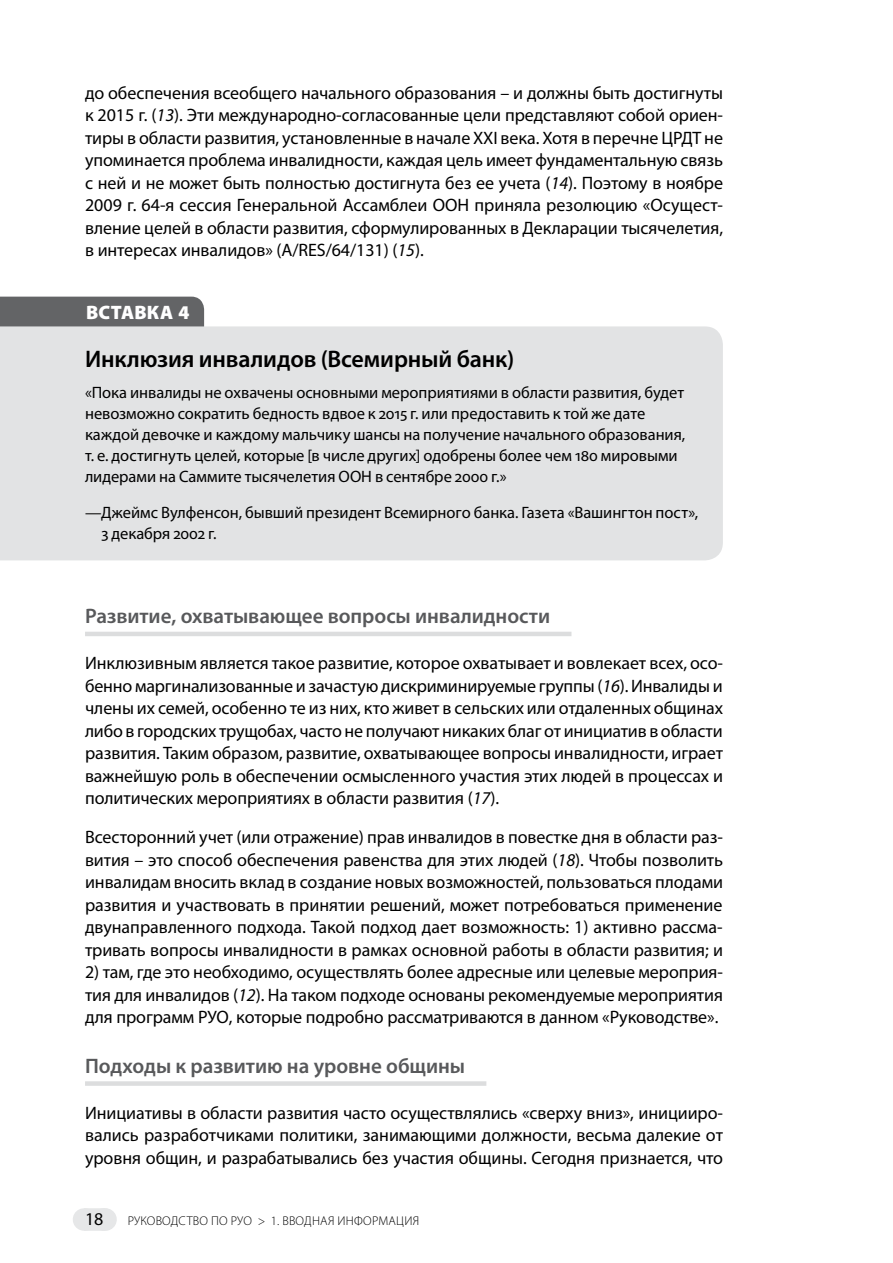
<style>
.page{position:relative;width:893px;height:1263px;background:#fff}
.page>*{position:absolute;margin:0;border:0;box-sizing:border-box;transform-origin:0 0}
.t1{font:600 24px "Myriad Pro";letter-spacing:-.005em;color:#000}
.t2{font:600 21px "Myriad Pro";letter-spacing:-.005em;color:#58595b}
.t3{font:900 19.5px "Myriad Pro";letter-spacing:.01em;color:#fff}
.t4{font:18px/22.5px "Myriad Pro";letter-spacing:-.005em;color:#000;text-align:justify}
.t5{font:16.5px/21px "Myriad Pro";letter-spacing:-.005em;color:#000}
.t6{font:300 12.75px "Myriad Pro";letter-spacing:.02em;color:#000}
.s1{font-style:italic}
</style>
<div class="page">
<div style="left:84px;top:1208px;width:21px;height:23px;background:#e6e7e8"></div>
<svg style="left:105px;top:1208px;width:1px;height:23px"></svg>
<hr style="left:85px;top:632px;width:486px;height:4px;background:#dcddde">
<div style="left:85px;top:1081px;width:401px;height:5px;background:#dcddde"></div>
<div style="left:0;top:297px;width:204px;height:29px;background:#636466"></div>
<div style="left:0;top:326px;width:723px;height:234px;background:#e2e3e4"></div>
<p class="t4" style="left:85px;top:81px;width:640px">до обеспечения всеобщего начального образования – и должны быть достигнуты к 2015 г. (<span class="s1">13</span>). Эти международно-согласованные цели представляют собой ориен&shy;тиры в области развития, установленные в начале XXI века. Хотя в перечне ЦРДТ не упоминается проблема инвалидности, каждая цель имеет фундаментальную связь с ней и не может быть полностью достигнута без ее учета (<span class="s1">14</span>). Поэтому в ноябре 2009 г. 64-я сессия Генеральной Ассамблеи ООН приняла резолюцию «Осущест&shy;вление целей в области развития, сформулированных в Декларации тысячелетия, в интересах инвалидов» (A/RES/64/131) (<span class="s1">15</span>).</p>
<p class="t3" style="left:86px;top:299px;width:105px">ВСТАВКА 4</p>
<h1 class="t1" style="left:85px;top:343px;width:431px">Инклюзия инвалидов (Всемирный банк)</h1>
<p class="t5" style="left:85px;top:382px;width:602px">«Пока инвалиды не охвачены основными мероприятиями в области развития, будет невозможно сократить бедность вдвое к 2015 г. или предоставить к той же дате каждой девочке и каждому мальчику шансы на получение начального образования, т. е. достигнуть целей, которые [в числе других] одобрены более чем 180 мировыми лидерами на Саммите тысячелетия ООН в сентябре 2000 г.»</p>
<p class="t5" style="left:102px;top:502px;width:598px;text-indent:-17px">—Джеймс Вулфенсон, бывший президент Всемирного банка. Газета «Вашингтон пост»,<br>3 декабря 2002 г.</p>
<p class="t2" style="left:85px;top:603px;width:467px">Развитие, охватывающее вопросы инвалидности</p>
<p class="t4" style="left:85px;top:651px;width:640px">Инклюзивным является такое развитие, которое охватывает и вовлекает всех, осо&shy;бенно маргинализованные и зачастую дискриминируемые группы (<span class="s1">16</span>). Инвалиды и члены их семей, особенно те из них, кто живет в сельских или отдаленных общинах либо в городских трущобах, часто не получают никаких благ от инициатив в области развития. Таким образом, развитие, охватывающее вопросы инвалидности, играет важнейшую роль в обеспечении осмысленного участия этих людей в процессах и политических мероприятиях в области развития (<span class="s1">17</span>).</p>
<p class="t4" style="left:85px;top:826px;width:640px">Всесторонний учет (или отражение) прав инвалидов в повестке дня в области раз&shy;вития – это способ обеспечения равенства для этих людей (<span class="s1">18</span>). Чтобы позволить инвалидам вносить вклад в создание новых возможностей, пользоваться плодами развития и участвовать в принятии решений, может потребоваться применение двунаправленного подхода. Такой подход дает возможность: 1) активно рассма&shy;тривать вопросы инвалидности в рамках основной работы в области развития; и</p>
<p class="t4" style="left:85px;top:961px;width:639px">2) там, где это необходимо, осуществлять более адресные или целевые мероприя&shy;тия для инвалидов (<span class="s1">12</span>). На таком подходе основаны рекомендуемые мероприятия для программ РУО, которые подробно рассматриваются в данном «Руководстве».</p>
<p class="t2" style="left:85px;top:1052px;width:382px">Подходы к развитию на уровне общины</p>
<p class="t4" style="left:85px;top:1101px;width:640px">Инициативы в области развития часто осуществлялись «сверху вниз», иницииро&shy;вались разработчиками политики, занимающими должности, весьма далекие от уровня общин, и разрабатывались без участия общины. Сегодня признается, что</p>
<p class="t4" style="left:85px;top:1208px;width:20px">18</p>
<p class="t6" style="left:128px;top:1213px;width:293px">РУКОВОДСТВО ПО РУО &gt; 1. ВВОДНАЯ И НФОРМАЦИЯ</p>
</div>
